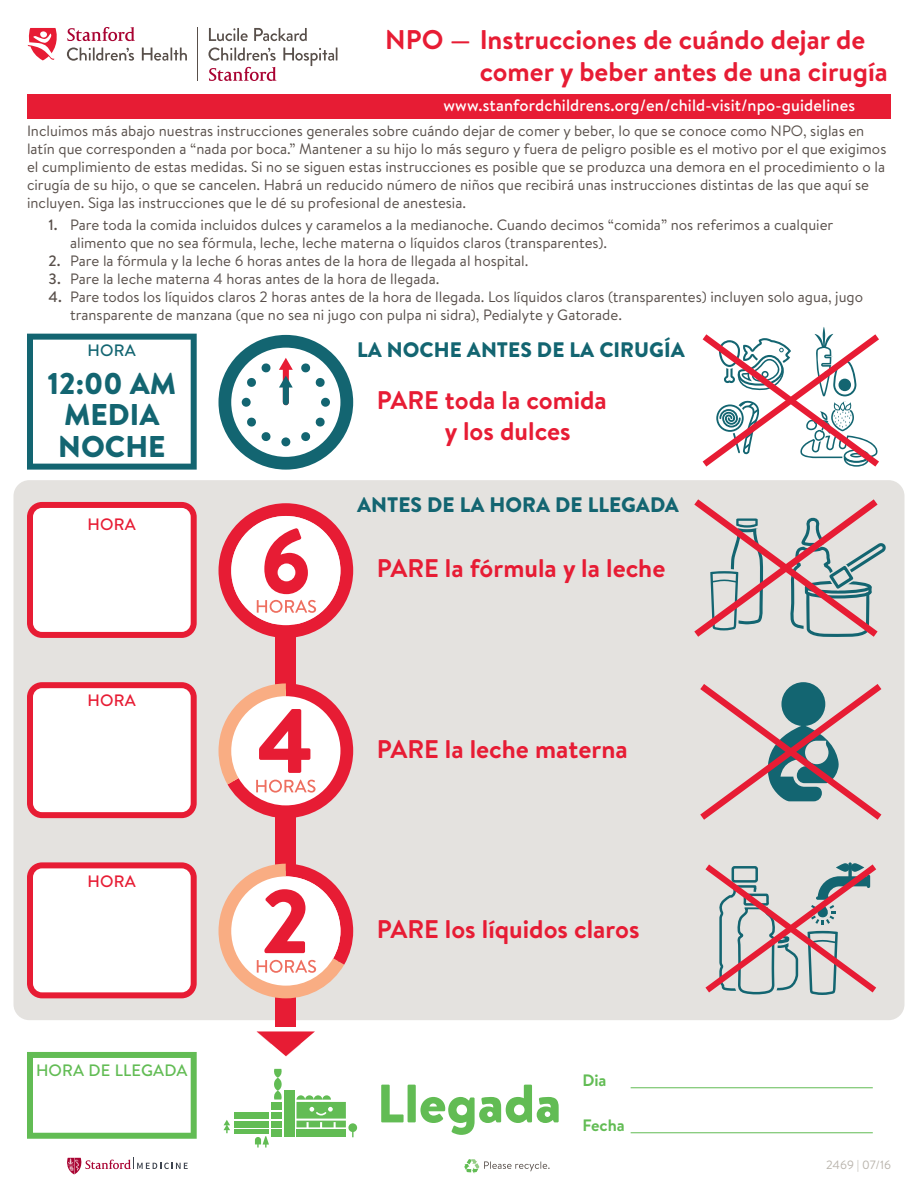
<style>
.page{position:relative;width:918px;height:1188px;background:#fff}
.page>*{position:absolute;margin:0;border:0;box-sizing:border-box;transform-origin:0 0}
.t1{font:900 54px "Brandon Text";color:#62bc54}
.t2{font:900 30px/31.5px "Brandon Text";color:#136571;text-align:center}
.t3{font:700 27px/32.4px "Brandon Text";color:#e71c34}
.t4{font:700 25.5px/30.6px "Brandon Text";color:#e71c34}
.t5{font:900 21px "Brandon Text";color:#136571}
.t6{font:500 16.5px "Brandon Text";letter-spacing:.01em;color:#fff}
.t7{font:500 16.5px "Brandon Text";letter-spacing:.01em;color:#62bc54}
.t8{font:500 16.5px "Brandon Text";letter-spacing:.01em;color:#e71c34}
.t9{font:700 16.5px "Brandon Text";color:#62bc54}
.t10{font:500 16.5px "Brandon Text";color:#136571}
.t11{font:15px/18px "Brandon Text";color:#584f4a}
.t12{font:12px "Brandon Text";color:#b9b4ac}
.s1{font-weight:500}
</style>
<div class="page">
<div style="left:14px;top:480px;width:890px;height:540px;background:#e4e2df;border-radius:16px"></div>
<div style="left:276px;top:604px;width:20px;height:422px;background:#e71c34"></div>
<div style="left:271px;top:1102px;width:11px;height:8px;background:#62bc54"></div>
<div style="left:271px;top:1112px;width:11px;height:7px;background:#62bc54"></div>
<div style="left:271px;top:1121px;width:11px;height:6px;background:#62bc54"></div>
<svg style="left:224px;top:1120px;width:6px;height:13px"></svg>
<div style="left:235px;top:1112px;width:34px;height:7px;background:#62bc54"></div>
<div style="left:235px;top:1121px;width:34px;height:6px;background:#62bc54"></div>
<div style="left:235px;top:1129px;width:34px;height:5px;background:#62bc54"></div>
<div style="left:348px;top:1123px;width:9px;height:9px;background:#62bc54;border-radius:4px"></div>
<div style="left:297px;top:1129px;width:49px;height:8px;background:#62bc54"></div>
<div style="left:271px;top:1129px;width:11px;height:8px;background:#62bc54"></div>
<div style="left:284px;top:1090px;width:10px;height:47px;background:#62bc54"></div>
<svg style="left:274px;top:1069px;width:8px;height:31px"></svg>
<svg style="left:297px;top:1095px;width:49px;height:32px"></svg>
<svg style="left:255px;top:1136px;width:14px;height:12px"></svg>
<svg style="left:219px;top:335px;width:134px;height:135px"></svg>
<svg style="left:702px;top:327px;width:177px;height:140px"></svg>
<svg style="left:209px;top:67px;width:67px;height:14px"></svg>
<svg style="left:208px;top:48px;width:68px;height:13px"></svg>
<svg style="left:283px;top:48px;width:54px;height:18px"></svg>
<svg style="left:209px;top:28px;width:39px;height:13px"></svg>
<svg style="left:254px;top:28px;width:53px;height:13px"></svg>
<hr style="left:198px;top:27px;width:1px;height:54px;background:#584f4a">
<svg style="left:67px;top:48px;width:67px;height:13px"></svg>
<svg style="left:142px;top:48px;width:45px;height:13px"></svg>
<svg style="left:67px;top:27px;width:68px;height:14px"></svg>
<svg style="left:27px;top:28px;width:30px;height:32px"></svg>
<div style="left:40px;top:31px;width:7px;height:7px;background:#fff;border-radius:50%"></div>
<div style="left:27px;top:94px;width:864px;height:24px;background:#e71c34"></div>
<svg style="left:67px;top:1157px;width:121px;height:18px"></svg>
<svg style="left:27px;top:334px;width:170px;height:136px"></svg>
<svg style="left:27px;top:1052px;width:170px;height:87px"></svg>
<svg style="left:464px;top:1159px;width:86px;height:15px"></svg>
<hr style="left:631px;top:1087px;width:242px;height:1px;background:#62bc54">
<hr style="left:631px;top:1132px;width:242px;height:1px;background:#62bc54">
<svg style="left:705px;top:862px;width:171px;height:133px"></svg>
<svg style="left:27px;top:862px;width:170px;height:136px"></svg>
<svg style="left:694px;top:499px;width:192px;height:321px"></svg>
<svg style="left:27px;top:682px;width:170px;height:136px"></svg>
<svg style="left:27px;top:502px;width:170px;height:136px"></svg>
<svg style="left:257px;top:1031px;width:58px;height:25px"></svg>
<svg style="left:219px;top:503px;width:134px;height:135px"></svg>
<svg style="left:219px;top:683px;width:134px;height:135px"></svg>
<svg style="left:219px;top:864px;width:134px;height:134px"></svg>
<h3 class="t3" style="left:480px;top:23px;width:410px;text-indent:-94px">NPO — Instrucciones de cuándo dejar de comer y beber antes de una cirugía</h3>
<p class="t6" style="left:443px;top:94px;width:413px">www.stanfordchildrens.org/en/child-visit/npo-guidelines</p>
<p class="t11" style="left:27px;top:121px;width:861px">Incluimos más abajo nuestras instrucciones generales sobre cuándo dejar de comer y beber, lo que se conoce como NPO, siglas en latín que corresponden a “nada por boca.” Mantener a su hijo lo más seguro y fuera de peligro posible es el motivo por el que exigimos el cumplimiento de estas medidas. Si no se siguen estas instrucciones es posible que se produzca una demora en el procedimiento o la cirugía de su hijo, o que se cancelen. Habrá un reducido número de niños que recibirá unas instrucciones distintas de las que aquí se incluyen. Siga las instrucciones que le dé su profesional de anestesia.</p>
<p class="t11" style="left:70px;top:215px;width:765px;text-indent:-21px"><span class="s1">1.</span> Pare toda la comida incluidos dulces y caramelos a la medianoche. Cuando decimos “comida” nos referimos a cualquier alimento que no sea fórmula, leche, leche materna o líquidos claros (transparentes).</p>
<p class="t11" style="left:49px;top:251px;width:481px"><span class="s1">2.</span> Pare la fórmula y la leche 6 horas antes de la hora de llegada al hospital.</p>
<p class="t11" style="left:49px;top:269px;width:392px"><span class="s1">3.</span> Pare la leche materna 4 horas antes de la hora de llegada.</p>
<p class="t11" style="left:70px;top:287px;width:795px;text-indent:-21px"><span class="s1">4.</span> Pare todos los líquidos claros 2 horas antes de la hora de llegada. Los líquidos claros (transparentes) incluyen solo agua, jugo transparente de manzana (que no sea ni jugo con pulpa ni sidra), Pedialyte y Gatorade.</p>
<p class="t10" style="left:88px;top:339px;width:50px">HORA</p>
<h2 class="t2" style="left:48px;top:367px;width:130px">12:00 AM<br>MEDIA<br>NOCHE</h2>
<p class="t8" style="left:88px;top:513px;width:50px">HORA</p>
<p class="t8" style="left:88px;top:689px;width:50px">HORA</p>
<p class="t8" style="left:88px;top:870px;width:50px">HORA</p>
<p class="t7" style="left:36px;top:1059px;width:153px">HORA DE LLEGADA</p>
<h3 class="t5" style="left:357px;top:334px;width:329px">LA NOCHE ANTES DE LA CIRUGÍA</h3>
<h3 class="t4" style="left:445px;top:385px;width:164px;text-indent:-68px">PARE toda la comida y los dulces</h3>
<h3 class="t5" style="left:357px;top:490px;width:323px">ANTES DE LA HORA DE LLEGADA</h3>
<h3 class="t4" style="left:377px;top:552px;width:290px">PARE la fórmula y la leche</h3>
<h3 class="t4" style="left:377px;top:733px;width:252px">PARE la leche materna</h3>
<h3 class="t4" style="left:377px;top:913px;width:264px">PARE los líquidos claros</h3>
<h1 class="t1" style="left:377px;top:1066px;width:186px">Llegada</h1>
<p class="t9" style="left:583px;top:1069px;width:26px">Dia</p>
<p class="t9" style="left:583px;top:1114px;width:44px">Fecha</p>
<p class="t12" style="left:826px;top:1157px;width:66px">2469 | 07/16</p>
</div>
